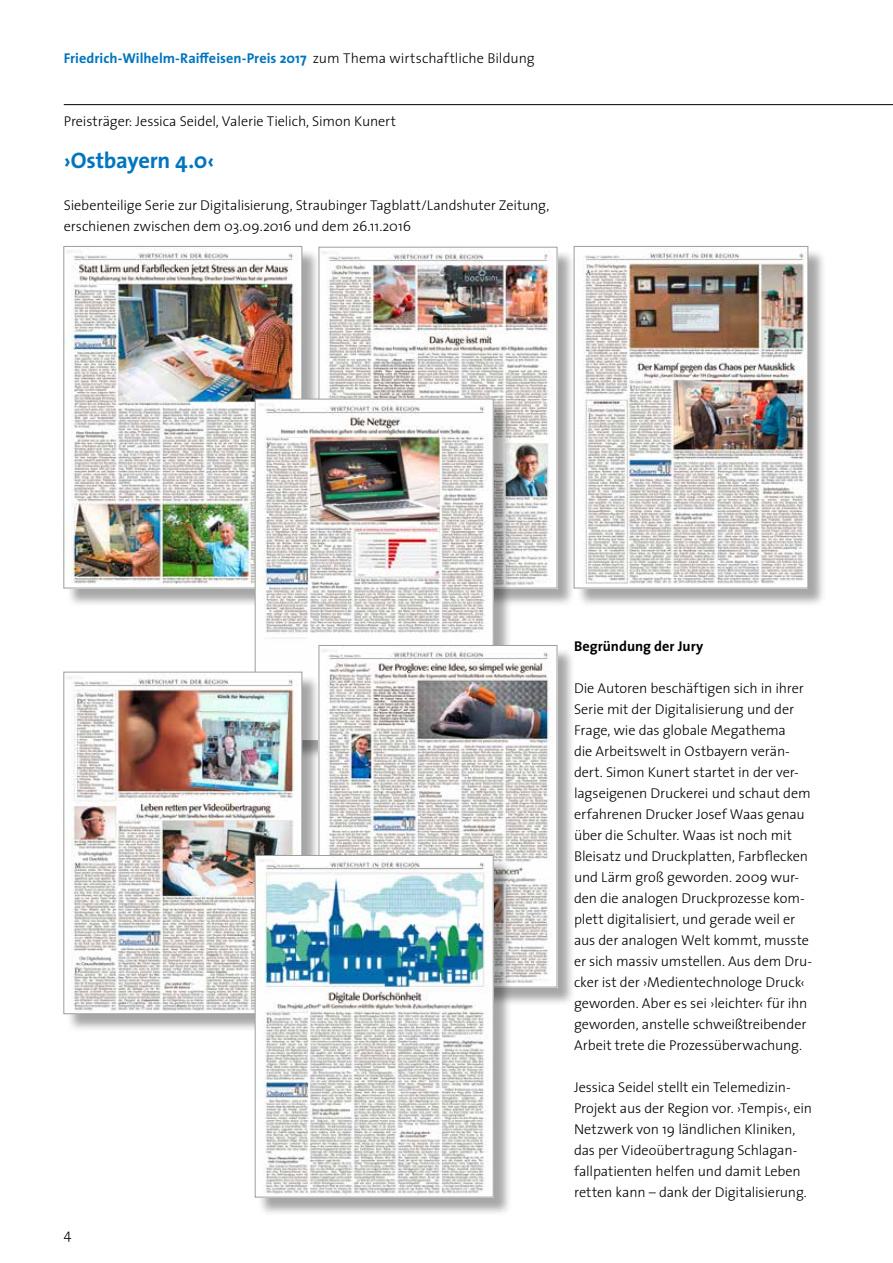
<style>
.page{position:relative;width:893px;height:1263px;background:#fff}
.page>*{position:absolute;margin:0;border:0;box-sizing:border-box;transform-origin:0 0}
.t1{font:22.5px "The Sans 7 Bold Plain";letter-spacing:-.01em;color:#0075be}
.t2{font:300 14.25px/21px "The Sans 3";letter-spacing:-.01em;color:#000}
.t3{font:14.25px "The Sans 7 Bold Plain";color:#0075be}
.t4{font:14.25px "The Sans 7 Bold Plain";color:#000}
.s1{font-family:"The Sans 3";font-weight:300;color:#000}
</style>
<div class="page">
<hr style="left:64px;top:104px;width:829px;height:1px;background:#000">
<div style="left:576px;top:249px;width:251px;height:358px;background:#000;opacity:.35"></div>
<img style="left:576px;top:248px;width:230px;height:338px">
<div style="left:574px;top:246px;width:234px;height:342px;border:1px solid #9c9d9d"></div>
<div style="left:66px;top:249px;width:254px;height:358px;background:#000;opacity:.35"></div>
<img style="left:66px;top:248px;width:234px;height:338px">
<div style="left:64px;top:246px;width:238px;height:342px;border:1px solid #9c9d9d"></div>
<div style="left:321px;top:249px;width:254px;height:358px;background:#000;opacity:.35"></div>
<img style="left:321px;top:249px;width:234px;height:337px">
<div style="left:257px;top:401px;width:255px;height:358px;background:#000;opacity:.35"></div>
<img style="left:257px;top:401px;width:234px;height:273px">
<div style="left:66px;top:674px;width:254px;height:358px;background:#000;opacity:.35"></div>
<img style="left:66px;top:674px;width:234px;height:338px">
<div style="left:64px;top:672px;width:238px;height:342px;border:1px solid #9c9d9d"></div>
<div style="left:321px;top:648px;width:254px;height:358px;background:#000;opacity:.35"></div>
<img style="left:321px;top:647px;width:234px;height:338px">
<div style="left:319px;top:645px;width:238px;height:342px;border:1px solid #9c9d9d"></div>
<div style="left:257px;top:858px;width:255px;height:358px;background:#000;opacity:.35"></div>
<img style="left:257px;top:857px;width:234px;height:338px">
<div style="left:255px;top:855px;width:238px;height:342px;border:1px solid #9c9d9d"></div>
<p class="t3" style="left:64px;top:46px;width:472px">Friedrich-Wilhelm-Raiffeisen-Preis 2017 <span class="s1">zum Thema wirtschaftliche Bildung</span></p>
<p class="t2" style="left:64px;top:110px;width:334px">Preisträger: Jessica Seidel, Valerie Tielich, Simon Kunert</p>
<h1 class="t1" style="left:64px;top:142px;width:152px">›Ostbayern 4.0‹</h1>
<p class="t2" style="left:64px;top:194px;width:487px">Siebenteilige Serie zur Digitalisierung, Straubinger Tagblatt/Landshuter Zeitung, erschienen zwischen dem 03.09.2016 und dem 26.11.2016</p>
<p class="t2" style="left:64px;top:1223px;width:9px">4</p>
<p class="t4" style="left:574px;top:634px;width:131px">Begründung der Jury</p>
<p class="t2" style="left:574px;top:677px;width:240px">Die Autoren beschäftigen sich in ihrer Serie mit der Digitalisierung und der Frage, wie das globale Megathema<br>die Arbeitswelt in Ostbayern verän&shy;dert. Simon Kunert startet in der ver&shy;lagseigenen Druckerei und schaut dem erfahrenen Drucker Josef Waas genau über die Schulter. Waas ist noch mit Bleisatz und Druckplatten, Farbflecken und Lärm groß geworden. 2009 wur&shy;den die analogen Druckprozesse kom&shy;plett digitalisiert, und gerade weil er aus der analogen Welt kommt, musste er sich massiv umstellen. Aus dem Dru&shy;cker ist der ›Medientechnologe Druck‹ geworden. Aber es sei ›leichter‹ für ihn geworden, anstelle schweißtreibender Arbeit trete die Prozessüberwachung.</p>
<p class="t2" style="left:574px;top:1076px;width:240px">Jessica Seidel stellt ein Telemedizin-Projekt aus der Region vor. ›Tempis‹, ein Netzwerk von 19 ländlichen Kliniken, das per Videoübertragung Schlagan&shy;fallpatienten helfen und damit Leben retten kann – dank der Digitalisierung.</p>
</div>
